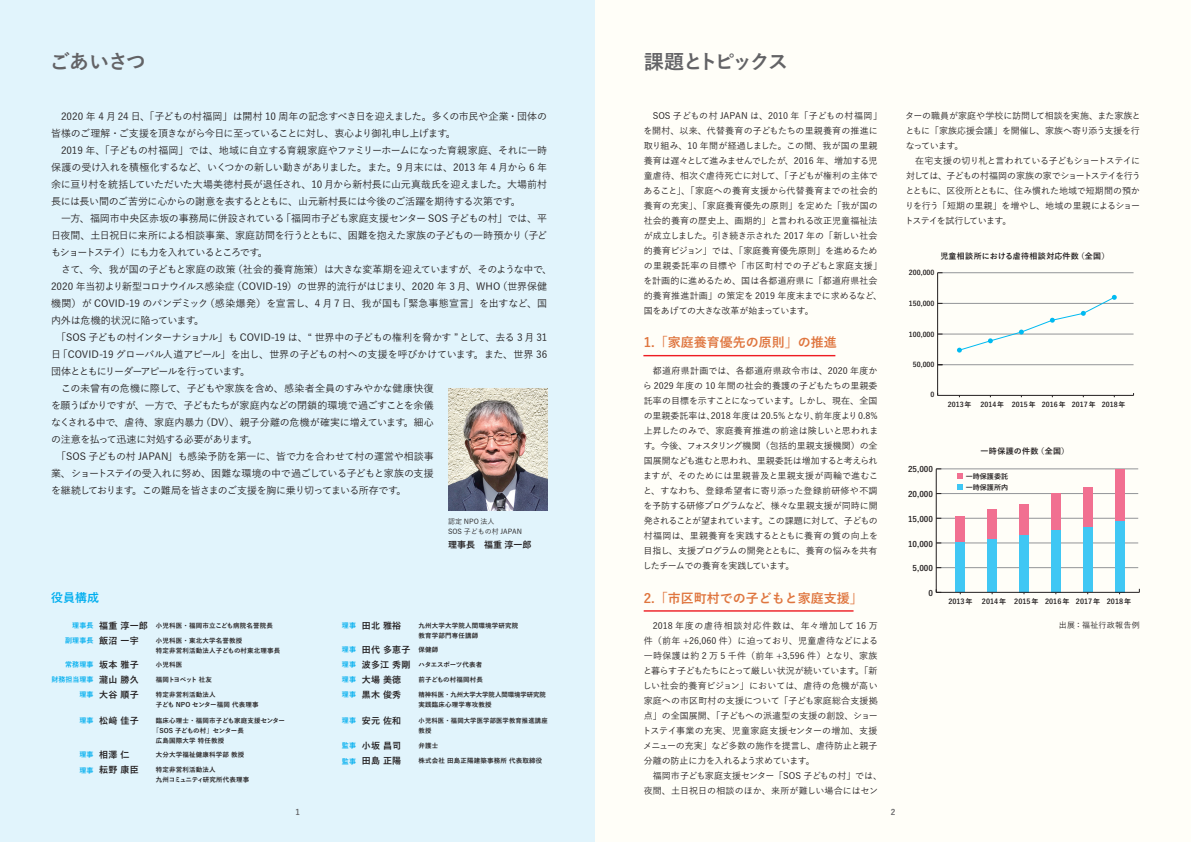
<style>
.page{position:relative;width:1191px;height:842px;background:#fff}
.page>*{position:absolute;margin:0;border:0;box-sizing:border-box;transform-origin:0 0}
.t1{font:700 20px "Yu Go";letter-spacing:-.13em;color:#636366}
.t2{font:700 20px "Yu Go";letter-spacing:-.08em;color:#636366}
.t3{font:700 13px "Yu Go";color:#df753e}
.t4{font:700 12px "Yu Go";color:#00aeef}
.t5{font:500 10px/17px "Yu Go";letter-spacing:-.035em;color:#231f20}
.t6{font:500 9px/15px "Yu Go";color:#231f20}
.t7{font:500 9px/15px "Yu Go";letter-spacing:-.035em;color:#231f20}
.t8{font:700 9px/15px "Yu Go";letter-spacing:.025em;color:#231f20;text-align:justify}
.t9{font:700 8px "Yu Go";letter-spacing:.035em;color:#231f20}
.t10{font:500 8px "Yu Go";letter-spacing:.03em;color:#231f20}
.t11{font:700 8px "Yu Go";color:#636366}
.t12{font:700 7.9px "Yu Go";color:#231f20}
.t13{font:700 7.1px/11.3px "Yu Go";color:#231f20}
.t14{font:700 7px/15px "Yu Go";letter-spacing:.025em;color:#00aeef}
.t15{font:500 7px/10px "Yu Go";color:#231f20}
.t16{font:700 7px/15px "Yu Go";color:#00aeef;text-align:right}
.t17{font:700 6.9px "Yu Go";color:#231f20}
.t18{font:700 6.5px/10px "Yu Go";letter-spacing:.025em;color:#231f20}
.t19{font:700 6.5px/10px "Yu Go";color:#231f20}
.t20{font:700 6.5px "Yu Go";letter-spacing:-.055em;color:#231f20}
.t21{font:700 6.5px "Yu Go";letter-spacing:-.03em;color:#231f20}
.t22{font:700 6.5px "Yu Go";letter-spacing:-.1em;color:#231f20}
</style>
<div class="page">
<div style="left:0;top:0;width:595px;height:842px;background:#e1f4fc"></div>
<div style="left:595px;top:0;width:596px;height:842px;background:#fffef8"></div>
<img style="left:448px;top:388px;width:99px;height:122px">
<hr style="left:643px;top:355px;width:192px;height:1px;background:#ee1d23">
<hr style="left:643px;top:610px;width:210px;height:2px;background:#ee1d23">
<hr style="left:937px;top:273px;width:196px;height:1px;background:#939598">
<hr style="left:937px;top:303px;width:196px;height:1px;background:#939598">
<hr style="left:937px;top:334px;width:196px;height:1px;background:#939598">
<hr style="left:937px;top:365px;width:196px;height:1px;background:#939598">
<hr style="left:937px;top:273px;width:1px;height:122px;background:#231f20">
<hr style="left:937px;top:395px;width:196px;height:1px;background:#231f20">
<svg style="left:957px;top:295px;width:159px;height:58px"></svg>
<hr style="left:936px;top:469px;width:202px;height:1px;background:#939598">
<hr style="left:936px;top:493px;width:202px;height:1px;background:#939598">
<hr style="left:936px;top:518px;width:202px;height:1px;background:#939598">
<hr style="left:936px;top:543px;width:202px;height:1px;background:#939598">
<hr style="left:936px;top:567px;width:202px;height:1px;background:#939598">
<hr style="left:936px;top:469px;width:1px;height:123px;background:#231f20">
<div style="left:955px;top:516px;width:10px;height:26px;background:#f17091"></div>
<div style="left:955px;top:542px;width:10px;height:50px;background:#40c7f4"></div>
<div style="left:987px;top:509px;width:10px;height:30px;background:#f17091"></div>
<div style="left:987px;top:539px;width:10px;height:53px;background:#40c7f4"></div>
<div style="left:1019px;top:504px;width:10px;height:31px;background:#f17091"></div>
<div style="left:1019px;top:535px;width:10px;height:57px;background:#40c7f4"></div>
<div style="left:1050px;top:493px;width:10px;height:37px;background:#f17091"></div>
<div style="left:1050px;top:530px;width:10px;height:62px;background:#40c7f4"></div>
<div style="left:1082px;top:487px;width:10px;height:40px;background:#f17091"></div>
<div style="left:1082px;top:527px;width:10px;height:65px;background:#40c7f4"></div>
<div style="left:1114px;top:469px;width:10px;height:52px;background:#f17091"></div>
<div style="left:1114px;top:521px;width:10px;height:71px;background:#40c7f4"></div>
<hr style="left:936px;top:592px;width:203px;height:1px;background:#231f20">
<svg style="left:957px;top:473px;width:5px;height:17px"></svg>
<h1 class="t2" style="left:50px;top:50px;width:98px">ごあいさつ</h1>
<h1 class="t1" style="left:643px;top:50px;width:146px">課題とトピックス</h1>
<p class="t5" style="left:51px;top:106px;width:503px">　2020 年 4 月 24 日、「子どもの村福岡」は開村 10 周年の記念すべき日を迎えました。多くの市民や企業・団体の皆様のご理解・ご支援を頂きながら今日に至っていることに対し、衷心より御礼申し上げます。<br>　2019 年、「子どもの村福岡」では、地域に自立する育親家庭やファミリーホームになった育親家庭、それに一時保護の受け入れを積極化するなど、いくつかの新しい動きがありました。また。9 月末には、2013 年 4 月から 6 年余に亘り村を統括していただいた大場美徳村長が退任され、10 月から新村長に山元真哉氏を迎えました。大場前村長には長い間のご苦労に心からの謝意を表するとともに、山元新村長には今後のご活躍を期待する次第です。<br>　一方、福岡市中央区赤坂の事務局に併設されている「福岡市子ども家庭支援センター SOS 子どもの村」では、平日夜間、土日祝日に来所による相談事業、家庭訪問を行うとともに、困難を抱えた家族の子どもの一時預かり（子どもショートステイ）にも力を入れているところです。<br>　さて、今、我が国の子どもと家庭の政策（社会的養育施策）は大きな変革期を迎えていますが、そのような中で、2020 年当初より新型コロナウイルス感染症（COVID-19）の世界的流行がはじまり、2020 年 3 月、WHO（世界保健機関）が COVID-19 のパンデミック（感染爆発）を宣言し、4 月 7 日、我が国も「緊急事態宣言」を出すなど、国内外は危機的状況に陥っています。<br>　「SOS 子どもの村インターナショナル」も COVID-19 は、“ 世界中の子どもの権利を脅かす ”として、去る 3 月 31日「COVID-19 グローバル人道アピール」を出し、世界の子どもの村への支援を呼びかけています。また、世界 36団体とともにリーダーアピールを行っています。<br>　この未曾有の危機に際して、子どもや家族を含め、感染者全員のすみやかな健康快復<br>を願うばかりですが、一方で、子どもたちが家庭内などの閉鎖的環境で過ごすことを余儀<br>なくされる中で、虐待、家庭内暴力（DV）、親子分離の危機が確実に増えています。細心<br>の注意を払って迅速に対処する必要があります。<br>　「SOS 子どもの村 JAPAN」も感染予防を第一に、皆で力を合わせて村の運営や相談事<br>業、ショートステイの受入れに努め、困難な環境の中で過ごしている子どもと家族の支援<br>を継続しております。この難局を皆さまのご支援を胸に乗り切ってまいる所存です。</p>
<p class="t15" style="left:448px;top:515px;width:75px">認定 NPO 法人<br>SOS 子どもの村 JAPAN</p>
<p class="t8" style="left:448px;top:537px;width:85px">理事長　福重 淳一郎</p>
<h3 class="t4" style="left:51px;top:591px;width:50px">役員構成</h3>
<p class="t8" style="left:99px;top:618px;width:50px">福重 淳一郎</p>
<p class="t8" style="left:362px;top:618px;width:41px">田北 雅裕</p>
<p class="t18" style="left:156px;top:620px;width:118px">小児科医・福岡市立こども病院名誉院長</p>
<p class="t18" style="left:418px;top:620px;width:101px">九州大学大学院人間環境学研究院教育学部門専任講師</p>
<p class="t14" style="left:72px;top:618px;width:23px">理事長</p>
<p class="t14" style="left:342px;top:618px;width:16px">理事</p>
<p class="t8" style="left:99px;top:633px;width:41px">飯沼 一宇</p>
<p class="t18" style="left:156px;top:636px;width:126px">小児科医・東北大学名誉教授<br>特定非営利活動法人子どもの村東北理事長</p>
<p class="t14" style="left:65px;top:633px;width:30px">副理事長</p>
<p class="t8" style="left:362px;top:642px;width:50px">田代 多恵子波多江 秀剛大場 美徳</p>
<p class="t18" style="left:418px;top:645px;width:21px">保健師</p>
<p class="t21" style="left:418px;top:661px;width:65px">ハタエスポーツ代表者</p>
<p class="t18" style="left:418px;top:675px;width:66px">前子どもの村福岡村長</p>
<p class="t14" style="left:342px;top:642px;width:16px;text-align:justify">理事理事理事</p>
<p class="t8" style="left:99px;top:657px;width:41px">坂本 雅子瀧山 勝久大谷 順子</p>
<p class="t8" style="left:99px;top:713px;width:41px">松﨑 佳子</p>
<p class="t16" style="left:52px;top:657px;width:44px">常務理事<br>財務担当理事理事</p>
<p class="t14" style="left:79px;top:713px;width:16px">理事</p>
<p class="t18" style="left:156px;top:659px;width:28px">小児科医</p>
<p class="t22" style="left:156px;top:676px;width:57px">福岡トヨペット 社友</p>
<p class="t18" style="left:156px;top:689px;width:104px">特定非営利活動法人<br>子ども NPO センター福岡 代表理事</p>
<p class="t18" style="left:156px;top:716px;width:131px">臨床心理士・福岡市子ども家庭支援センター</p>
<p class="t20" style="left:153px;top:727px;width:93px">「SOS 子どもの村」センター長</p>
<p class="t18" style="left:156px;top:736px;width:70px">広島国際大学 特任教授</p>
<p class="t8" style="left:362px;top:687px;width:41px">黒木 俊秀</p>
<p class="t8" style="left:362px;top:713px;width:41px">安元 佐和</p>
<p class="t19" style="left:418px;top:689px;width:129px">精神科医・九州大学大学院人間環境学研究院実践臨床心理学専攻教授</p>
<p class="t18" style="left:418px;top:716px;width:131px">小児科医・福岡大学医学部医学教育推進講座教授</p>
<p class="t14" style="left:342px;top:687px;width:16px">理事</p>
<p class="t14" style="left:342px;top:713px;width:16px">理事</p>
<p class="t8" style="left:362px;top:738px;width:41px;line-height:15.3px">小坂 昌司田島 正陽</p>
<p class="t18" style="left:418px;top:740px;width:21px">弁護士</p>
<p class="t18" style="left:418px;top:756px;width:125px">株式会社 田島正陽建築事務所 代表取締役</p>
<p class="t14" style="left:342px;top:738px;width:16px;line-height:15.3px">監事監事</p>
<p class="t8" style="left:99px;top:747px;width:41px;line-height:15.3px">相澤 仁耘野 康臣</p>
<p class="t18" style="left:156px;top:750px;width:90px">大分大学福祉健康科学部 教授</p>
<p class="t18" style="left:156px;top:765px;width:95px">特定非営利活動法人<br>九州コミュニティ研究所代表理事</p>
<p class="t14" style="left:79px;top:747px;width:16px;line-height:15.3px">理事理事</p>
<p class="t6" style="left:643px;top:107px;width:240px">　SOS 子どもの村 JAPAN は、2010 年「子どもの村福岡」を開村、以来、代替養育の子どもたちの里親養育の推進に取り組み、10 年間が経過しました。この間、我が国の里親養育は遅々として進みませんでしたが、2016 年、増加する児童虐待、相次ぐ虐待死亡に対して、「子どもが権利の主体であること」、「家庭への養育支援から代替養育までの社会的養育の充実」、「家庭養育優先の原則」を定めた「我が国の社会的養育の歴史上、画期的」と言われる改正児童福祉法が成立しました。引き続き示された 2017 年の「新しい社会的養育ビジョン」では、「家庭養育優先原則」を進めるための里親委託率の目標や「市区町村での子どもと家庭支援」を計画的に進めるため、国は各都道府県に「都道府県社会的養育推進計画」の策定を 2019 年度末までに求めるなど、国をあげての大きな改革が始まっています。</p>
<h2 class="t3" style="left:643px;top:335px;width:195px">1.「家庭養育優先の原則」の推進</h2>
<p class="t6" style="left:643px;top:362px;width:237px;text-align:justify">　都道府県計画では、各都道府県政令市は、2020 年度から 2029 年度の 10 年間の社会的養護の子どもたちの里親委託率の目標を示すことになっています。しかし、現在、全国の里親委託率は、2018 年度は 20.5%となり、前年度より0.8%上昇したのみで、家庭養育推進の前途は険しいと思われます。今後、フォスタリング機関（包括的里親支援機関）の全国展開なども進むと思われ、里親委託は増加すると考えられますが、そのためには里親普及と里親支援が両輪で進むこと、すなわち、登録希望者に寄り添った登録前研修や不調を予防する研修プログラムなど、様々な里親支援が同時に開発されることが望まれています。この課題に対して、子どもの村福岡は、里親養育を実践するとともに養育の質の向上を目指し、支援プログラムの開発とともに、養育の悩みを共有したチームでの養育を実践しています。</p>
<h2 class="t3" style="left:643px;top:590px;width:221px">2.「市区町村での子どもと家庭支援」</h2>
<p class="t6" style="left:642px;top:617px;width:241px">　2018 年度の虐待相談対応件数は、年々増加して 16 万件（前年 +26,060 件）に迫っており、児童虐待などによる一時保護は約 2 万 5 千件（前年 +3,596 件）となり、家族と暮らす子どもたちにとって厳しい状況が続いています。「新しい社会的養育ビジョン」においては、虐待の危機が高い家庭への市区町村の支援について「子ども家庭総合支援拠点」の全国展開、「子どもへの派遣型の支援の創設、ショートステイ事業の充実、児童家庭支援センターの増加、支援メニューの充実」など多数の施作を提言し、虐待防止と親子分離の防止に力を入れるよう求めています。<br>　福岡市子ども家庭支援センター「SOS 子どもの村」では、夜間、土日祝日の相談のほか、来所が難しい場合にはセン</p>
<p class="t11" style="left:295px;top:808px;width:6px">1</p>
<p class="t11" style="left:891px;top:807px;width:6px">2</p>
<p class="t7" style="left:905px;top:107px;width:237px">ターの職員が家庭や学校に訪問して相談を実施、また家族とともに「家族応援会議」を開催し、家族へ寄り添う支援を行なっています。<br>　在宅支援の切り札と言われている子どもショートステイに対しては、子どもの村福岡の家族の家でショートステイを行うとともに、区役所とともに、住み慣れた地域で短期間の預かりを行う「短期の里親」を増やし、地域の里親によるショートステイを試行しています。</p>
<p class="t9" style="left:940px;top:251px;width:171px">児童相談所における虐待相談対応件数（全国）</p>
<p class="t17" style="left:909px;top:269px;width:27px">200,000</p>
<p class="t17" style="left:909px;top:300px;width:27px">150,000</p>
<p class="t17" style="left:909px;top:330px;width:27px">100,000</p>
<p class="t17" style="left:912px;top:361px;width:23px">50,000</p>
<p class="t17" style="left:930px;top:391px;width:5px">0</p>
<p class="t17" style="left:947px;top:400px;width:25px">2013年</p>
<p class="t17" style="left:980px;top:400px;width:147px">2014年 2015年 2016年 2017年 2018年</p>
<p class="t12" style="left:908px;top:465px;width:26px">25,000</p>
<p class="t12" style="left:908px;top:490px;width:26px">20,000</p>
<p class="t12" style="left:908px;top:514px;width:26px">15,000</p>
<p class="t12" style="left:908px;top:539px;width:26px">10,000</p>
<p class="t12" style="left:912px;top:564px;width:22px">5,000</p>
<p class="t12" style="left:928px;top:588px;width:6px">0</p>
<p class="t9" style="left:980px;top:446px;width:90px">一時保護の件数（全国）</p>
<p class="t13" style="left:965px;top:470px;width:44px">一時保護委託一時保護所内</p>
<p class="t13" style="left:948px;top:596px;width:26px">2013年</p>
<p class="t13" style="left:982px;top:596px;width:151px">2014年 2015年 2016年 2017年 2018年</p>
<p class="t10" style="left:1059px;top:617px;width:82px">出展：福祉行政報告例</p>
</div>
